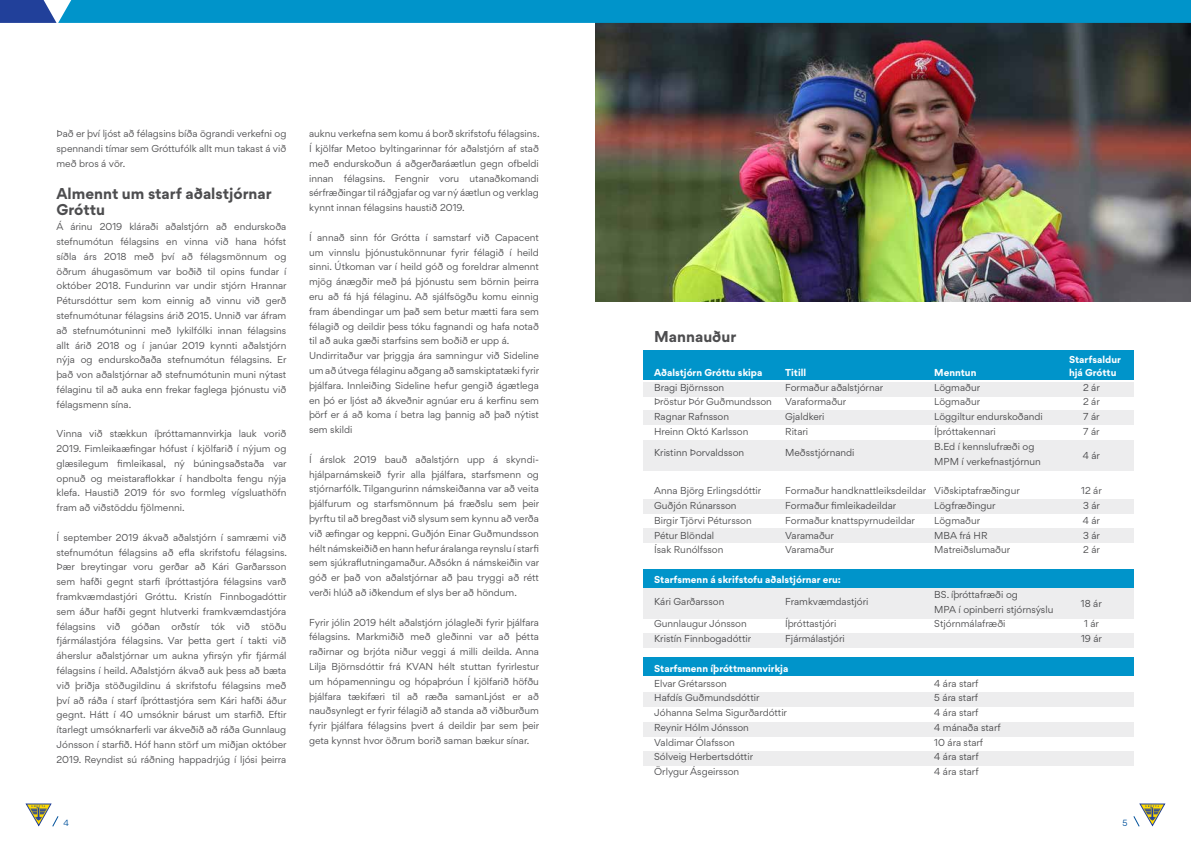
<style>
.page{position:relative;width:1191px;height:842px;background:#fff}
.page>*{position:absolute;margin:0;border:0;box-sizing:border-box;transform-origin:0 0}
.t1{font:700 14px/16.8px "Gordita";color:#4d4d4f}
.t2{font:9px/14.8px "Gordita";color:#4d4d4f;text-align:justify}
.t3{font:700 9px "Gordita";color:#fff}
.t4{font:8px "Gordita";color:#02529c}
</style>
<div class="page">
<svg style="left:25px;top:803px;width:33px;height:24px"></svg>
<svg style="left:1133px;top:803px;width:33px;height:24px"></svg>
<div style="left:643px;top:351px;width:491px;height:29px;background:#0094ca"></div>
<div style="left:643px;top:569px;width:491px;height:19px;background:#0094ca"></div>
<div style="left:643px;top:657px;width:491px;height:19px;background:#0094ca"></div>
<img style="left:595px;top:23px;width:596px;height:279px">
<svg style="left:0;top:0;width:1191px;height:23px;background:#0491c8"></svg>
<div style="left:643px;top:382px;width:490px;height:14px;background:#ededee"></div>
<div style="left:643px;top:411px;width:490px;height:14px;background:#ededee"></div>
<div style="left:643px;top:500px;width:490px;height:14px;background:#ededee"></div>
<div style="left:643px;top:529px;width:490px;height:14px;background:#ededee"></div>
<div style="left:643px;top:634px;width:490px;height:14px;background:#ededee"></div>
<div style="left:643px;top:693px;width:490px;height:14px;background:#ededee"></div>
<div style="left:643px;top:722px;width:490px;height:14px;background:#ededee"></div>
<div style="left:643px;top:752px;width:490px;height:14px;background:#ededee"></div>
<div style="left:643px;top:441px;width:490px;height:30px;background:#ededee"></div>
<div style="left:643px;top:588px;width:490px;height:30px;background:#ededee"></div>
<p class="t2" style="left:57px;top:126px;width:231px">Það er því ljóst að félagsins bíða ögrandi verkefni og spennandi tímar sem Gróttufólk allt mun takast á við með bros á vör.</p>
<h1 class="t1" style="left:57px;top:184px;width:217px">Almennt um starf aðalstjórnar<br>Gróttu</h1>
<p class="t2" style="left:57px;top:219px;width:232px">Á árinu 2019 kláraði aðalstjórn að endurskoða stefnumótun félagsins en vinna við hana hófst síðla árs 2018 með því að félagsmönnum og öðrum áhugasömum var boðið til opins fundar í október 2018. Fundurinn var undir stjórn Hrannar Pétursdóttur sem kom einnig að vinnu við gerð stefnumótunar félagsins árið 2015. Unnið var áfram að stefnumótuninni með lykilfólki innan félagsins allt árið 2018 og í janúar 2019 kynnti aðalstjórn nýja og endurskoðaða stefnumótun félagsins. Er það von aðalstjórnar að stefnumótunin muni nýtast félaginu til að auka enn frekar faglega þjónustu við félagsmenn sína.</p>
<p class="t2" style="left:57px;top:426px;width:232px">Vinna við stækkun íþróttamannvirkja lauk vorið 2019. Fimleikaæfingar hófust í kjölfarið í nýjum og glæsilegum fimleikasal, ný búningsaðstaða var opnuð og meistaraflokkar í handbolta fengu nýja klefa. Haustið 2019 fór svo formleg vígsluathöfn fram að viðstöddu fjölmenni.</p>
<p class="t2" style="left:57px;top:530px;width:232px">Í september 2019 ákvað aðalstjórn í samræmi við stefnumótun félagsins að efla skrifstofu félagsins.<br>Þær breytingar voru gerðar að Kári Garðarsson sem hafði gegnt starfi íþróttastjóra félagsins varð framkvæmdastjóri Gróttu. Kristín Finnbogadóttir sem áður hafði gegnt hlutverki framkvæmdastjóra félagsins</p>
<p class="t2" style="left:57px;top:619px;width:232px;text-indent:205px">stöðu fjármálastjóra félagsins. Var þetta gert í takti við áherslur aðalstjórnar um aukna yfirsýn yfir fjármál félagsins í heild. Aðalstjórn ákvað auk þess að bæta við þriðja stöðugildinu á skrifstofu félagsins með því að ráða í starf íþróttastjóra sem Kári hafði áður gegnt. Hátt í 40 umsóknir bárust um starfið. Eftir ítarlegt umsóknarferli var ákveðið að ráða Gunnlaug Jónsson í starfið. Hóf hann störf um miðjan október 2019. Reyndist sú ráðning happadrjúg í ljósi þeirra</p>
<p class="t2" style="left:107px;top:619px;width:15px">við</p>
<p class="t2" style="left:132px;top:619px;width:30px">góðan</p>
<p class="t2" style="left:171px;top:619px;width:55px">orðstír tók</p>
<p class="t2" style="left:236px;top:619px;width:15px">við</p>
<p class="t2" style="left:309px;top:126px;width:232px">auknu verkefna sem komu á borð skrifstofu félagsins.<br>Í kjölfar Metoo byltingarinnar fór aðalstjórn af stað með endurskoðun á aðgerðaráætlun gegn ofbeldi innan félagsins. Fengnir voru utanaðkomandi sérfræðingar til ráðgjafar og var ný áætlun og verklag kynnt innan félagsins haustið 2019.</p>
<p class="t2" style="left:309px;top:230px;width:232px;text-align:left">Í annað sinn fór Grótta í samstarf við Capacent um vinnslu þjónustukönnunar fyrir félagið í heild sinni. Útkoman var í heild góð og foreldrar almennt mjög ánægðir með þá þjónustu sem börnin þeirra eru að fá hjá félaginu. Að sjálfsögðu komu einnig fram ábendingar um það sem betur mætti fara sem félagið og deildir þess tóku fagnandi og hafa notað til að auka gæði starfsins sem boðið er upp á.<br>Undirritaður var þriggja ára samningur við Sideline um að útvega félaginu aðgang að samskiptatæki fyrir þjálfara. Innleiðing Sideline hefur gengið ágætlega en þó er ljóst að ákveðnir agnúar eru á kerfinu sem þörf er á að koma í betra lag þannig að það nýtist sem skildi</p>
<p class="t2" style="left:309px;top:452px;width:232px">Í árslok 2019 bauð aðalstjórn upp á skyndi&shy;hjálparnámskeið fyrir alla þjálfara, starfsmenn og stjórnarfólk. Tilgangurinn námskeiðanna var að veita þjálfurum og starfsmönnum þá fræðslu sem þeir þyrftu til að bregðast við slysum sem kynnu að verða við æfingar og keppni. Guðjón Einar Guðmundsson hélt námskeiðið en hann hefur áralanga reynslu í starfi sem sjúkraflutningamaður. Aðsókn á námskeiðin var góð er það von aðalstjórnar að þau tryggi að rétt verði hlúð að iðkendum ef slys ber að höndum.</p>
<p class="t2" style="left:309px;top:614px;width:232px">Fyrir jólin 2019 hélt aðalstjórn jólagleði fyrir þjálfara félagsins. Markmiðið með gleðinni var að þétta raðirnar og brjóta niður veggi á milli deilda. Anna Lilja Björnsdóttir frá KVAN hélt stuttan fyrirlestur um hópamenningu og hópaþróun Í kjölfarið höfðu þjálfara tækifæri til að ræða samanLjóst er að nauðsynlegt er fyrir félagið að standa að viðburðum fyrir þjálfara félagsins þvert á deildir þar sem þeir geta kynnst hvor öðrum borið saman bækur sínar.</p>
<h1 class="t1" style="left:654px;top:328px;width:84px">Mannauður</h1>
<p class="t3" style="left:1069px;top:352px;width:53px">Starfsaldur</p>
<p class="t3" style="left:654px;top:365px;width:110px">Aðalstjórn Gróttu skipa</p>
<p class="t3" style="left:785px;top:365px;width:23px">Titill</p>
<p class="t3" style="left:934px;top:365px;width:44px">Menntun</p>
<p class="t3" style="left:1069px;top:365px;width:49px">hjá Gróttu</p>
<p class="t2" style="left:654px;top:379px;width:72px">Bragi Björnsson</p>
<p class="t2" style="left:785px;top:379px;width:100px">Formaður aðalstjórnar</p>
<p class="t2" style="left:934px;top:379px;width:47px">Lögmaður</p>
<p class="t2" style="left:1083px;top:379px;width:18px">2 ár</p>
<p class="t2" style="left:654px;top:394px;width:119px">Þröstur Þór Guðmundsson</p>
<p class="t2" style="left:785px;top:394px;width:63px">Varaformaður</p>
<p class="t2" style="left:934px;top:394px;width:47px">Lögmaður</p>
<p class="t2" style="left:1083px;top:394px;width:18px">2 ár</p>
<p class="t2" style="left:654px;top:409px;width:76px">Ragnar Rafnsson</p>
<p class="t2" style="left:785px;top:409px;width:41px">Gjaldkeri</p>
<p class="t2" style="left:934px;top:409px;width:110px">Löggiltur endurskoðandi</p>
<p class="t2" style="left:1083px;top:409px;width:18px">7 ár</p>
<p class="t2" style="left:654px;top:424px;width:96px">Hreinn Októ Karlsson</p>
<p class="t2" style="left:785px;top:424px;width:25px">Ritari</p>
<p class="t2" style="left:934px;top:424px;width:63px">Íþróttakennari</p>
<p class="t2" style="left:1083px;top:424px;width:18px">7 ár</p>
<p class="t2" style="left:654px;top:445px;width:92px">Kristinn Þorvaldsson</p>
<p class="t2" style="left:785px;top:445px;width:71px">Meðsstjórnandi</p>
<p class="t2" style="left:934px;top:439px;width:108px">B.Ed í kennslufræði og<br>MPM í verkefnastjórnun</p>
<p class="t2" style="left:1082px;top:447px;width:19px">4 ár</p>
<p class="t2" style="left:654px;top:483px;width:109px">Anna Björg Erlingsdóttir</p>
<p class="t2" style="left:785px;top:483px;width:236px">Formaður handknattleiksdeildar Viðskiptafræðingur</p>
<p class="t2" style="left:1081px;top:483px;width:22px">12 ár</p>
<p class="t2" style="left:654px;top:498px;width:84px">Guðjón Rúnarsson</p>
<p class="t2" style="left:785px;top:498px;width:113px">Formaður fimleikadeildar</p>
<p class="t2" style="left:934px;top:498px;width:63px">Lögfræðingur</p>
<p class="t2" style="left:1083px;top:498px;width:18px">3 ár</p>
<p class="t2" style="left:654px;top:513px;width:99px">Birgir Tjörvi Pétursson</p>
<p class="t2" style="left:785px;top:513px;width:131px">Formaður knattspyrnudeildar</p>
<p class="t2" style="left:934px;top:513px;width:47px">Lögmaður</p>
<p class="t2" style="left:1082px;top:513px;width:19px">4 ár</p>
<p class="t2" style="left:654px;top:527px;width:61px">Pétur Blöndal</p>
<p class="t2" style="left:785px;top:527px;width:50px">Varamaður</p>
<p class="t2" style="left:934px;top:527px;width:55px">MBA frá HR</p>
<p class="t2" style="left:1083px;top:527px;width:18px">3 ár</p>
<p class="t2" style="left:654px;top:542px;width:71px">Ísak Runólfsson</p>
<p class="t2" style="left:785px;top:542px;width:50px">Varamaður</p>
<p class="t2" style="left:934px;top:542px;width:78px">Matreiðslumaður</p>
<p class="t2" style="left:1083px;top:542px;width:18px">2 ár</p>
<p class="t3" style="left:654px;top:572px;width:188px">Starfsmenn á skrifstofu aðalstjórnar eru:</p>
<p class="t2" style="left:654px;top:594px;width:72px">Kári Garðarsson</p>
<p class="t2" style="left:785px;top:594px;width:85px">Framkvæmdastjóri</p>
<p class="t2" style="left:934px;top:587px;width:120px">BS. íþróttafræði og<br>MPA í opinberri stjórnsýslu</p>
<p class="t2" style="left:1081px;top:595px;width:22px">18 ár</p>
<p class="t2" style="left:654px;top:616px;width:94px">Gunnlaugur Jónsson</p>
<p class="t2" style="left:785px;top:616px;width:53px">Íþróttastjóri</p>
<p class="t2" style="left:934px;top:616px;width:73px">Stjórnmálafræði</p>
<p class="t2" style="left:1084px;top:616px;width:16px">1 ár</p>
<p class="t2" style="left:654px;top:631px;width:98px">Kristín Finnbogadóttir</p>
<p class="t2" style="left:785px;top:631px;width:61px">Fjármálastjóri</p>
<p class="t2" style="left:1081px;top:631px;width:22px">19 ár</p>
<p class="t3" style="left:654px;top:661px;width:136px">Starfsmenn íþróttmannvirkja</p>
<p class="t2" style="left:654px;top:675px;width:74px">Elvar Grétarsson</p>
<p class="t2" style="left:934px;top:675px;width:46px">4 ára starf</p>
<p class="t2" style="left:654px;top:690px;width:107px">Hafdís Guðmundsdóttir</p>
<p class="t2" style="left:934px;top:690px;width:45px">5 ára starf</p>
<p class="t2" style="left:654px;top:705px;width:134px">Jóhanna Selma Sigurðardóttir</p>
<p class="t2" style="left:934px;top:705px;width:46px">4 ára starf</p>
<p class="t2" style="left:654px;top:720px;width:96px">Reynir Hólm Jónsson</p>
<p class="t2" style="left:934px;top:720px;width:68px">4 mánaða starf</p>
<p class="t2" style="left:654px;top:735px;width:82px">Valdimar Ólafsson</p>
<p class="t2" style="left:934px;top:735px;width:50px">10 ára starf</p>
<p class="t2" style="left:654px;top:749px;width:100px">Sólveig Herbertsdóttir</p>
<p class="t2" style="left:934px;top:749px;width:46px">4 ára starf</p>
<p class="t2" style="left:654px;top:764px;width:87px">Örlygur Ásgeirsson</p>
<p class="t2" style="left:934px;top:764px;width:46px">4 ára starf</p>
<p class="t4" style="left:63px;top:817px;width:7px">4</p>
<p class="t4" style="left:1122px;top:817px;width:7px">5</p>
</div>
